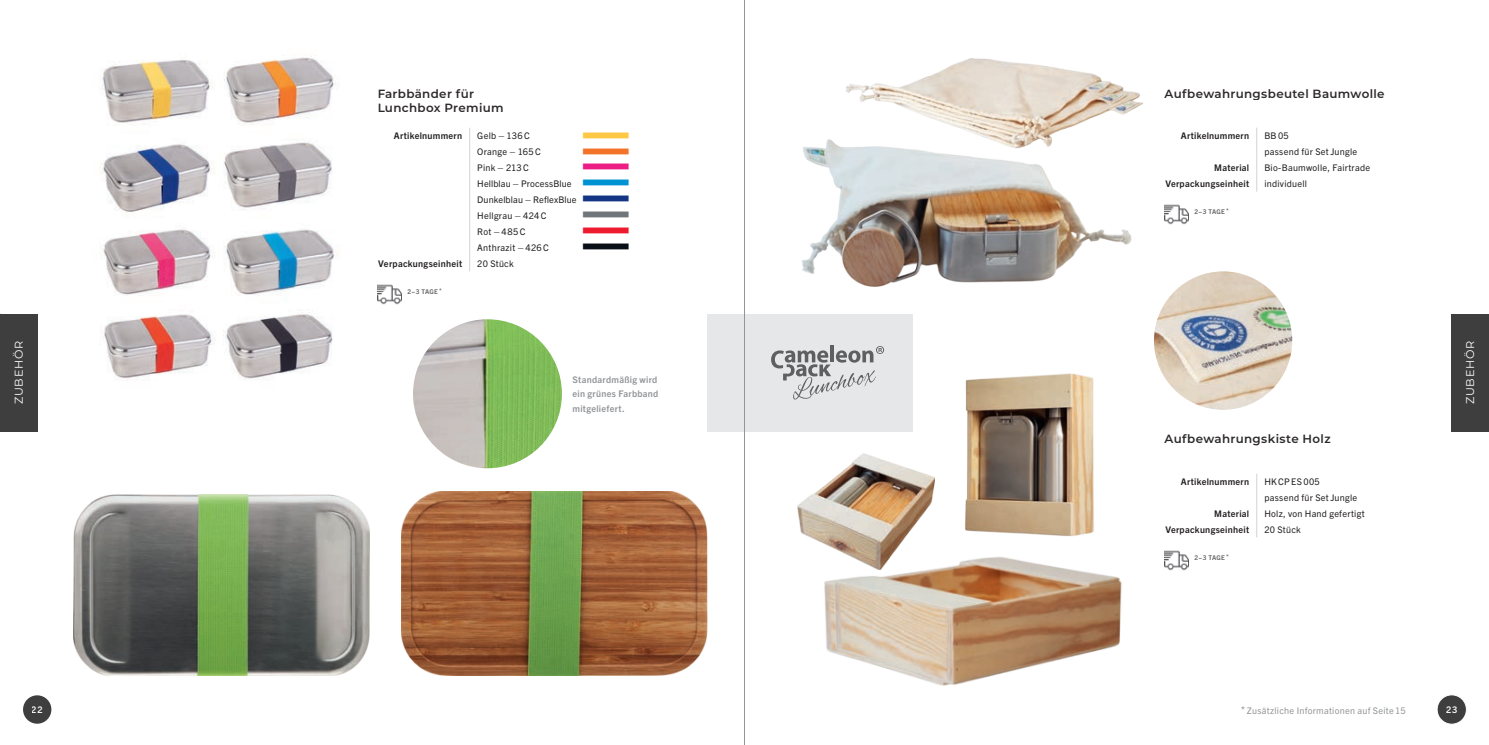
<style>
.page{position:relative;width:1489px;height:745px;background:#fff}
.page>*{position:absolute;margin:0;border:0;box-sizing:border-box;transform-origin:0 0}
.t1{font:113.75px "Trade Gothic Next LT Pro";color:#fec844;scale:.4 1}
.t2{font:600 11.88px/14.1px "Montserrat";letter-spacing:.025em;color:#231f20}
.t3{font:11.25px "Montserrat";letter-spacing:.075em;color:#fff}
.t4{font:9.12px/16px "Trade Gothic Next LT Pro";letter-spacing:.025em;color:#231f20}
.t5{font:700 9.12px "Trade Gothic Next LT Pro";letter-spacing:.03em;color:#231f20}
.t6{font:700 9.12px/14.1px "Trade Gothic Next LT Pro";letter-spacing:.03em;color:#939598;text-align:justify}
.t7{font:9.12px "Trade Gothic Next LT Pro";letter-spacing:.03em;color:#939598}
.t8{font:700 9.12px "Trade Gothic Next LT Pro";color:#fff}
.t9{font:700 6.5px "Trade Gothic Next LT Pro";letter-spacing:.035em;color:#231f20}
.s1{color:#f37328}
.s2{color:#ed1d86}
.s3{color:#0093d3}
.s4{color:#133583}
.s5{color:#70757a}
.s6{color:#ee1a2e}
.s7{color:#0a0e16}
.s8{font-weight:700}
</style>
<div class="page">
<img style="left:965px;top:373px;width:129px;height:123px">
<div style="left:23px;top:694px;width:28px;height:29px;background:#3e3e3f;border-radius:50%"></div>
<div style="left:1436px;top:694px;width:30px;height:29px;background:#3e3e3f;border-radius:50%"></div>
<div style="left:1436px;top:694px;width:30px;height:30px;border:1px solid #fff;border-radius:50%"></div>
<div style="left:1451px;top:314px;width:37px;height:117px;background:#3e3e3f"></div>
<svg style="left:469px;top:128px;width:1px;height:143px"></svg>
<div style="left:0;top:314px;width:37px;height:117px;background:#3e3e3f"></div>
<hr style="left:1256px;top:128px;width:1px;height:31px;background:#d1d2d4">
<svg style="left:1256px;top:159px;width:1px;height:32px"></svg>
<img style="left:100px;top:56px;width:236px;height:325px">
<hr style="left:1256px;top:473px;width:1px;height:32px;background:#d1d2d4">
<svg style="left:1256px;top:505px;width:1px;height:32px"></svg>
<img style="left:1153px;top:271px;width:139px;height:138px;border-radius:69px">
<img style="left:413px;top:319px;width:149px;height:149px;border-radius:74px">
<img style="left:377px;top:284px;width:25px;height:21px">
<img style="left:1164px;top:204px;width:24px;height:21px">
<img style="left:1174px;top:550px;width:14px;height:21px">
<div style="left:744px;top:314px;width:168px;height:117px;background:#e6e7e9"></div>
<div style="left:707px;top:314px;width:37px;height:117px;background:#e6e7e9"></div>
<hr style="left:830px;top:345px;width:4px;height:17px;background:#5f5f61">
<svg style="left:771px;top:346px;width:113px;height:53px"></svg>
<img style="left:401px;top:491px;width:306px;height:184px">
<img style="left:74px;top:494px;width:295px;height:181px">
<img style="left:802px;top:139px;width:330px;height:148px">
<img style="left:840px;top:58px;width:304px;height:99px">
<img style="left:797px;top:453px;width:137px;height:82px">
<img style="left:805px;top:496px;width:369px;height:190px">
<hr style="left:744px;top:0;width:1px;height:744px;background:#939598">
<p class="t3" style="left:11px;top:404px;width:64px;rotate:-90deg">Zubehör</p>
<h2 class="t2" style="left:377px;top:86px;width:127px">Farbbänder für<br>Lunchbox Premium</h2>
<p class="t5" style="left:394px;top:129px;width:70px">Artikelnummern</p>
<p class="t5" style="left:378px;top:257px;width:85px">Verpackungseinheit</p>
<p class="t9" style="left:407px;top:287px;width:36px">2-3 tage *</p>
<p class="t4" style="left:477px;top:127px;width:101px">Gelb – 136C<br>Orange – 165C<br>Pink – 213C<br>Hellblau – ProcessBlue<br>Dunkelblau – ReflexBlue<br>Hellgrau – 424C<br>Rot – 485C<br>Anthrazit – 426C</p>
<h1 class="t1" style="left:583px;top:44px;width:115px">—<span class="s1">—</span><span class="s2">—</span><span class="s3">—</span><span class="s4">—</span><span class="s5">—</span><span class="s6">—</span><span class="s7">—</span></h1>
<p class="t4" style="left:477px;top:255px;width:38px">20 Stück</p>
<p class="t6" style="left:572px;top:372px;width:87px">Standardmäßig wird ein grünes Farbband mitgeliefert.</p>
<h2 class="t2" style="left:1164px;top:86px;width:221px">Aufbewahrungsbeutel Baumwolle</h2>
<p class="t5" style="left:1180px;top:129px;width:70px">Artikelnummern</p>
<p class="t4" style="left:1264px;top:127px;width:94px">BB05<br>passend für Set Jungle</p>
<p class="t5" style="left:1214px;top:161px;width:36px">Material</p>
<p class="t4" style="left:1264px;top:159px;width:107px">Bio-Baumwolle, Fairtrade</p>
<p class="t5" style="left:1165px;top:177px;width:85px">Verpackungseinheit</p>
<p class="t4" style="left:1264px;top:175px;width:44px">individuell</p>
<p class="t9" style="left:1194px;top:207px;width:36px">2-3 tage *</p>
<h2 class="t2" style="left:1164px;top:431px;width:167px">Aufbewahrungskiste Holz</h2>
<p class="t5" style="left:1180px;top:475px;width:70px">Artikelnummern</p>
<p class="t4" style="left:1264px;top:473px;width:94px">HKCP ES 005<br>passend für Set Jungle</p>
<p class="t5" style="left:1214px;top:507px;width:36px">Material</p>
<p class="t4" style="left:1264px;top:504px;width:102px">Holz, von Hand gefertigt</p>
<p class="t5" style="left:1165px;top:523px;width:85px">Verpackungseinheit</p>
<p class="t4" style="left:1264px;top:520px;width:38px">20 Stück</p>
<p class="t9" style="left:1194px;top:553px;width:36px">2-3 tage *</p>
<p class="t3" style="left:1462px;top:404px;width:64px;rotate:-90deg">Zubehör</p>
<p class="t7" style="left:1241px;top:703px;width:166px"><span class="s8">*</span> Zusätzliche Informationen auf Seite 15</p>
<p class="t8" style="left:32px;top:703px;width:12px">22</p>
<p class="t8" style="left:1445px;top:703px;width:13px">23</p>
</div>
